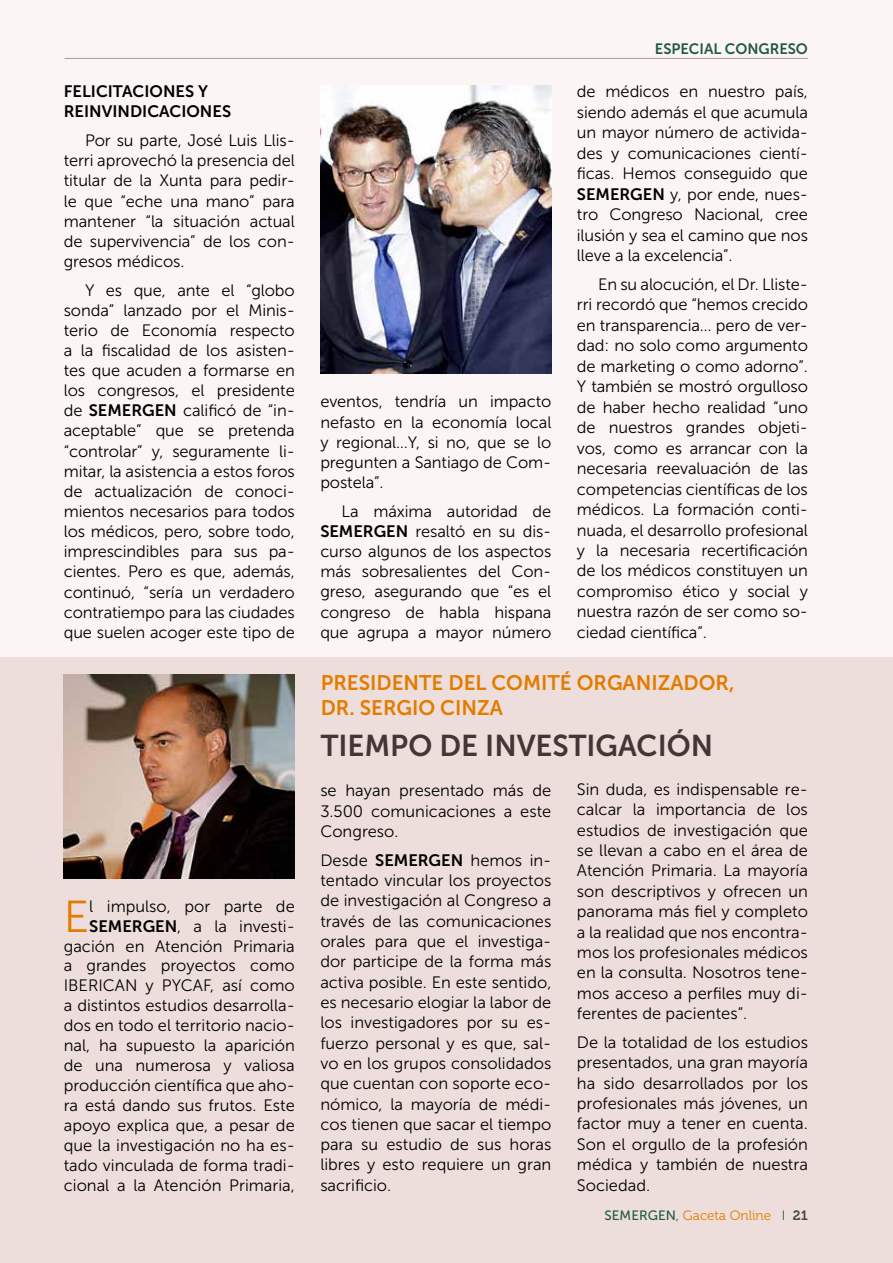
<style>
.page{position:relative;width:893px;height:1263px;background:#fff}
.page>*{position:absolute;margin:0;border:0;box-sizing:border-box;transform-origin:0 0}
.t1{font:44.7px "Museo Sans 300";color:#e27c00}
.t2{font:30px "Museo Sans 700";color:#453635}
.t3{font:21px/25.2px "Museo Sans 700";color:#e27c00}
.t4{font:16.5px/20.4px "Museo Sans 300";letter-spacing:-.005em;color:#000;text-align:justify}
.t5{font:16.5px/20.1px "Museo Sans 700";color:#000}
.t6{font:15px "Museo Sans 700";color:#225a40}
.t7{font:13.5px "Museo 300";color:#e27c00}
.t8{font:13.5px "Museo Sans 500";color:#225a40}
.s1{font-family:"Museo Sans 300"}
.s2{font-family:"Museo Sans 300";color:#225a40}
.s3{font-family:"Museo Sans 300";color:#444d3e}
.s4{font-family:"Museo 700";color:#444d3e}
</style>
<div class="page">
<div style="left:0;top:1px;width:893px;height:1262px;background:#fbf6f5"></div>
<div style="left:0;top:657px;width:893px;height:606px;background:#eededb"></div>
<img style="left:320px;top:85px;width:231px;height:289px">
<img style="left:64px;top:674px;width:231px;height:204px">
<hr style="left:64px;top:58px;width:744px;height:1px;background:#ab989c">
<p class="t5" style="left:64px;top:82px;width:169px">FELICITACIONES Y<br>REINVINDICACIONES</p>
<p class="t4" style="left:64px;top:130px;width:233px;text-indent:21px">Por su parte, José Luis Llis&shy;terri aprovechó la presencia del titular de la Xunta para pedir&shy;le que “eche una mano” para mantener “la situación actual de supervivencia” de los con&shy;gresos médicos.</p>
<p class="t4" style="left:64px;top:280px;width:233px;text-indent:21px">Y es que, ante el “globo sonda” lanzado por el Minis&shy;terio de Economía respecto a la fiscalidad de los asisten&shy;tes que acuden a formarse en los congresos, el presidente</p>
<p class="t5" style="left:64px;top:401px;width:70px"><span class="s1">de</span> SEMERGEN</p>
<p class="t4" style="left:64px;top:401px;width:233px;text-indent:119px">calificó de “in&shy;aceptable” que se pretenda “controlar” y, seguramente li&shy;mitar, la asistencia a estos foros de actualización de conoci&shy;mientos necesarios para todos los médicos, pero, sobre todo, imprescindibles para sus pa&shy;cientes. Pero es que, además, continuó, “sería un verdadero contratiempo para las ciudades que suelen acoger este tipo de</p>
<p class="t4" style="left:320px;top:392px;width:233px">eventos, tendría un impacto nefasto en la economía local y regional…Y, si no, que se lo pregunten a Santiago de Com&shy;postela”.</p>
<p class="t4" style="left:342px;top:501px;width:211px">La máxima autoridad de</p>
<p class="t5" style="left:320px;top:521px;width:45px">SEMERGEN</p>
<p class="t4" style="left:320px;top:521px;width:233px;text-indent:95px">resaltó en su dis&shy;curso algunos de los aspectos más sobresalientes del Con&shy;greso, asegurando que “es el congreso de habla hispana que agrupa a mayor número</p>
<p class="t6" style="left:655px;top:40px;width:10px">ESPECIAL</p>
<p class="t6" style="left:725px;top:40px;width:12px">CONGRESO</p>
<p class="t4" style="left:577px;top:82px;width:233px">de médicos en nuestro país, siendo además el que acumula un mayor número de activida&shy;des y comunicaciones cientí&shy;ficas. Hemos conseguido que</p>
<p class="t5" style="left:577px;top:184px;width:45px">SEMERGEN</p>
<p class="t4" style="left:577px;top:184px;width:233px;text-indent:93px">y, por ende, nues&shy;tro Congreso Nacional, cree ilusión y sea el camino que nos lleve a la excelencia”.</p>
<p class="t4" style="left:577px;top:274px;width:233px;text-indent:21px">En su alocución, el Dr. Lliste&shy;rri recordó que “hemos crecido en transparencia… pero de ver&shy;dad: no solo como argumento de marketing o como adorno”.<br>Y también se mostró orgulloso de haber hecho realidad “uno de nuestros grandes objeti&shy;vos, como es arrancar con la necesaria reevaluación de las competencias científicas de los médicos. La formación conti&shy;nuada, el desarrollo profesional y la necesaria recertificación de los médicos constituyen un compromiso ético y social y nuestra razón de ser como so&shy;ciedad científica”.</p>
<h1 class="t1" style="left:64px;top:892px;width:27px">E</h1>
<p class="t4" style="left:89px;top:896px;width:207px">l impulso, por parte de</p>
<p class="t5" style="left:89px;top:916px;width:45px">SEMERGEN</p>
<p class="t4" style="left:64px;top:916px;width:233px;line-height:20px;text-indent:113px">, a la investi&shy;gación en Atención Primaria a grandes proyectos como IBERICAN y PYCAF, así como a distintos estudios desarrolla&shy;dos en todo el territorio nacio&shy;nal, ha supuesto la aparición de una numerosa y valiosa producción científica que aho&shy;ra está dando sus frutos. Este apoyo explica que, a pesar de que la investigación no ha es&shy;tado vinculada de forma tradi&shy;cional a la Atención Primaria,</p>
<p class="t3" style="left:321px;top:670px;width:415px">PRESIDENTE DEL COMITÉ ORGANIZADOR,<br>DR. SERGIO CINZA</p>
<h2 class="t2" style="left:321px;top:729px;width:394px">TIEMPO DE INVESTIGACIÓN</h2>
<p class="t4" style="left:320px;top:781px;width:233px">se hayan presentado más de 3.500 comunicaciones a este Congreso.</p>
<p class="t5" style="left:320px;top:850px;width:100px"><span class="s1">Desde</span> SEMERGEN</p>
<p class="t4" style="left:320px;top:850px;width:233px;text-indent:150px">hemos in&shy;tentado vincular los proyectos de investigación al Congreso a través de las comunicaciones orales para que el investiga&shy;dor participe de la forma más activa posible. En este sentido, es necesario elogiar la labor de los investigadores por su es&shy;fuerzo personal y es que, sal&shy;vo en los grupos consolidados que cuentan con soporte eco&shy;nómico, la mayoría de médi&shy;cos tienen que sacar el tiempo para su estudio de sus horas libres y esto requiere un gran sacrificio.</p>
<p class="t4" style="left:577px;top:779px;width:233px">Sin duda, es indispensable re&shy;calcar la importancia de los estudios de investigación que se llevan a cabo en el área de Atención Primaria. La mayoría son descriptivos y ofrecen un panorama más fiel y completo a la realidad que nos encontra&shy;mos los profesionales médicos en la consulta. Nosotros tene&shy;mos acceso a perfiles muy di&shy;ferentes de pacientes”.</p>
<p class="t4" style="left:577px;top:1032px;width:233px">De la totalidad de los estudios presentados, una gran mayoría ha sido desarrollados por los profesionales más jóvenes, un factor muy a tener en cuenta.<br>Son el orgullo de la profesión médica y también de nuestra Sociedad.</p>
<p class="t8" style="left:604px;top:1208px;width:18px">SEMERGEN</p>
<p class="t7" style="left:676px;top:1208px;width:133px"><span class="s2">,</span> Gaceta Online <span class="s3">I</span> <span class="s4">21</span></p>
</div>
